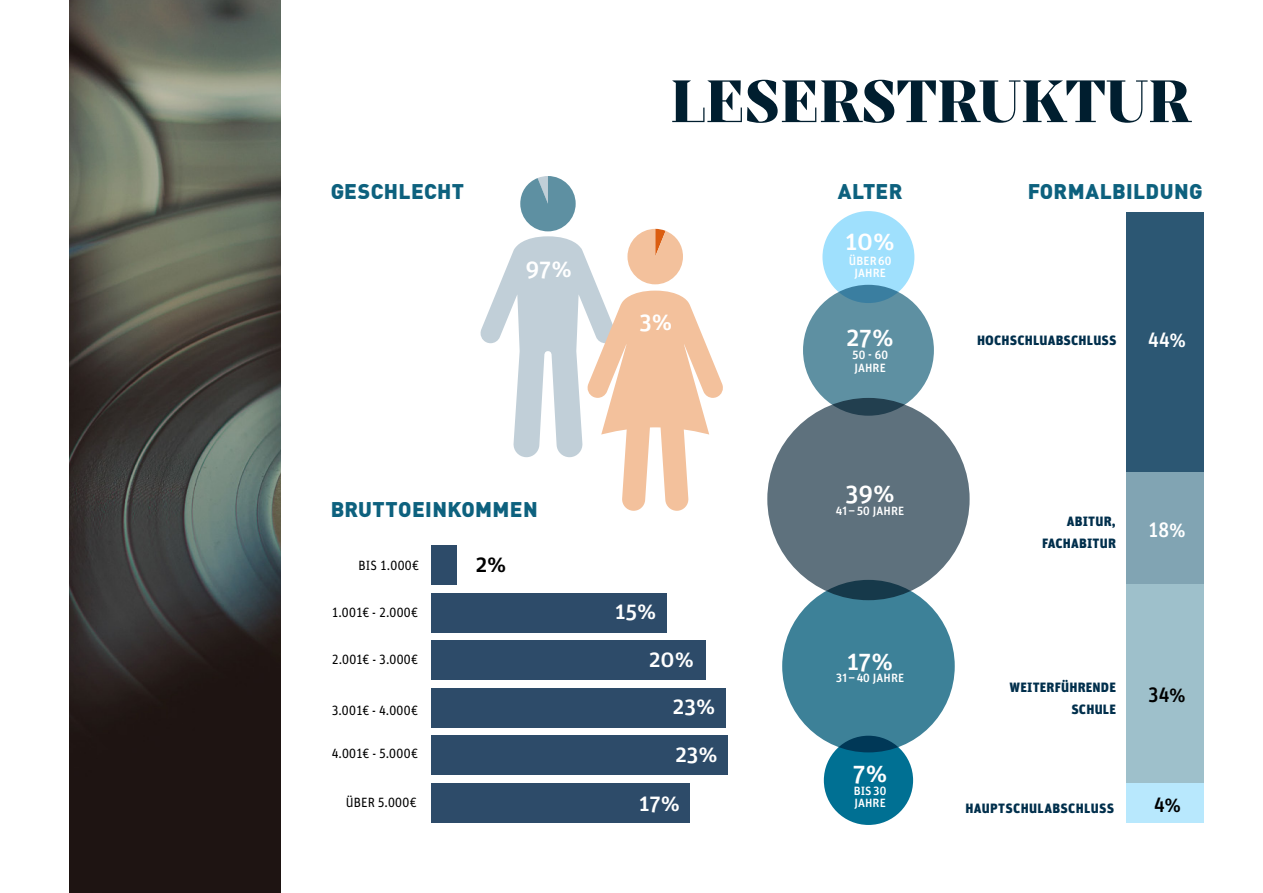
<style>
.page{position:relative;width:1263px;height:893px;background:#fff}
.page>*{position:absolute;margin:0;border:0;box-sizing:border-box;transform-origin:0 0}
.t1{font:900 64.2px "Mixta Sharp Alt";color:#001e2f}
.t2{font:500 25.35px "Unit Pro";color:#fff}
.t3{font:500 24px "Unit Pro";color:#fff}
.t4{font:500 22.5px "Unit Pro";color:#fff}
.t5{font:500 22.5px "Unit Pro";color:#000}
.t6{font:900 21px "DIN Pro";letter-spacing:.02em;color:#0d617e}
.t7{font:500 20.85px "Unit Pro";color:#fff;scale:.93 1}
.t8{font:500 20.85px "Unit Pro";color:#000;scale:.93 1}
.t9{font:900 13.5px/22.5px "Unit Pro";letter-spacing:.015em;color:#002f4c;text-align:right}
.t10{font:13.35px "Unit Pro";letter-spacing:.03em;color:#000;scale:.93 1}
.t11{font:500 12px/12.6px "Unit Pro";letter-spacing:.01em;color:#fff}
</style>
<div class="page">
<svg style="left:480px;top:176px;width:243px;height:335px"></svg>
<div style="left:1127px;top:781px;width:77px;height:41px;background:#b8e8fd"></div>
<div style="left:1127px;top:581px;width:77px;height:201px;background:#9ec0cb"></div>
<div style="left:1127px;top:472px;width:77px;height:111px;background:#81a4b3"></div>
<div style="left:1127px;top:213px;width:77px;height:259px;background:#2c5773"></div>
<div style="left:767px;top:398px;width:203px;height:202px;background:#5e717d;border-radius:50%"></div>
<div style="left:803px;top:285px;width:131px;height:131px;background:#5e90a2;border-radius:50%"></div>
<div style="left:824px;top:736px;width:89px;height:89px;background:#007093;border-radius:50%"></div>
<div style="left:782px;top:580px;width:173px;height:172px;background:#3d8198;border-radius:50%"></div>
<div style="left:822px;top:211px;width:92px;height:92px;background:#9fe0fd;border-radius:50%"></div>
<div style="left:431px;top:593px;width:236px;height:39px;background:#2d4b69"></div>
<div style="left:431px;top:545px;width:26px;height:40px;background:#2d4b69"></div>
<div style="left:431px;top:735px;width:296px;height:39px;background:#2d4b69"></div>
<div style="left:431px;top:688px;width:294px;height:39px;background:#2d4b69"></div>
<div style="left:431px;top:640px;width:274px;height:40px;background:#2d4b69"></div>
<div style="left:431px;top:784px;width:259px;height:39px;background:#2d4b69"></div>
<img style="left:70px;top:0;width:211px;height:893px">
<h1 class="t1" style="left:670px;top:63px;width:521px">LESERSTRUKTUR</h1>
<h3 class="t6" style="left:330px;top:177px;width:135px">GESCHLECHT</h3>
<h3 class="t6" style="left:838px;top:177px;width:66px">ALTER</h3>
<h3 class="t3" style="left:525px;top:251px;width:48px">97%</h3>
<h3 class="t6" style="left:330px;top:495px;width:209px">BRUTTOEINKOMMEN</h3>
<h3 class="t3" style="left:639px;top:305px;width:34px">3%</h3>
<h2 class="t2" style="left:845px;top:223px;width:51px">10%</h2>
<p class="t11" style="left:849px;top:254px;width:44px;text-align:center">ÜBER60<br>JAHRE</p>
<h2 class="t2" style="left:846px;top:320px;width:49px">27%</h2>
<p class="t11" style="left:852px;top:348px;width:38px">50 - 60<br>JAHRE</p>
<h2 class="t2" style="left:845px;top:476px;width:51px">39%</h2>
<p class="t11" style="left:836px;top:504px;width:70px">41–50 JAHRE</p>
<h3 class="t6" style="left:1027px;top:177px;width:177px">FORMALBILDUNG</h3>
<p class="t9" style="left:977px;top:328px;width:141px">HOCHSCHLUABSCHLUSS</p>
<h3 class="t7" style="left:1148px;top:325px;width:42px">44%</h3>
<p class="t9" style="left:1042px;top:509px;width:75px">ABITUR,<br>FACHABITUR</p>
<h3 class="t7" style="left:1148px;top:515px;width:42px">18%</h3>
<h3 class="t5" style="left:476px;top:548px;width:32px">2%</h3>
<p class="t10" style="left:358px;top:556px;width:67px">BIS 1.000€</p>
<p class="t10" style="left:332px;top:603px;width:94px">1.001€ - 2.000€</p>
<p class="t10" style="left:332px;top:650px;width:94px">2.001€ - 3.000€</p>
<h3 class="t4" style="left:615px;top:595px;width:43px">15%</h3>
<h3 class="t4" style="left:649px;top:643px;width:46px">20%</h3>
<h3 class="t4" style="left:673px;top:691px;width:44px">23%</h3>
<h3 class="t4" style="left:675px;top:738px;width:44px">23%</h3>
<h3 class="t4" style="left:639px;top:787px;width:42px">17%</h3>
<h2 class="t2" style="left:847px;top:643px;width:48px">17%</h2>
<p class="t11" style="left:836px;top:671px;width:70px">31–40 JAHRE</p>
<p class="t9" style="left:1009px;top:675px;width:108px">WEITERFÜHRENDE<br>SCHULE</p>
<h3 class="t8" style="left:1148px;top:679px;width:42px">34%</h3>
<p class="t10" style="left:332px;top:701px;width:94px">3.001€ - 4.000€</p>
<p class="t10" style="left:332px;top:744px;width:94px">4.001€ - 5.000€</p>
<p class="t10" style="left:346px;top:793px;width:78px">ÜBER 5.000€</p>
<h3 class="t8" style="left:1154px;top:789px;width:30px">4%</h3>
<h2 class="t2" style="left:853px;top:755px;width:36px">7%</h2>
<p class="t11" style="left:854px;top:784px;width:34px">BIS30<br>JAHRE</p>
<p class="t9" style="left:965px;top:796px;width:150px">HAUPTSCHULABSCHLUSS</p>
</div>
